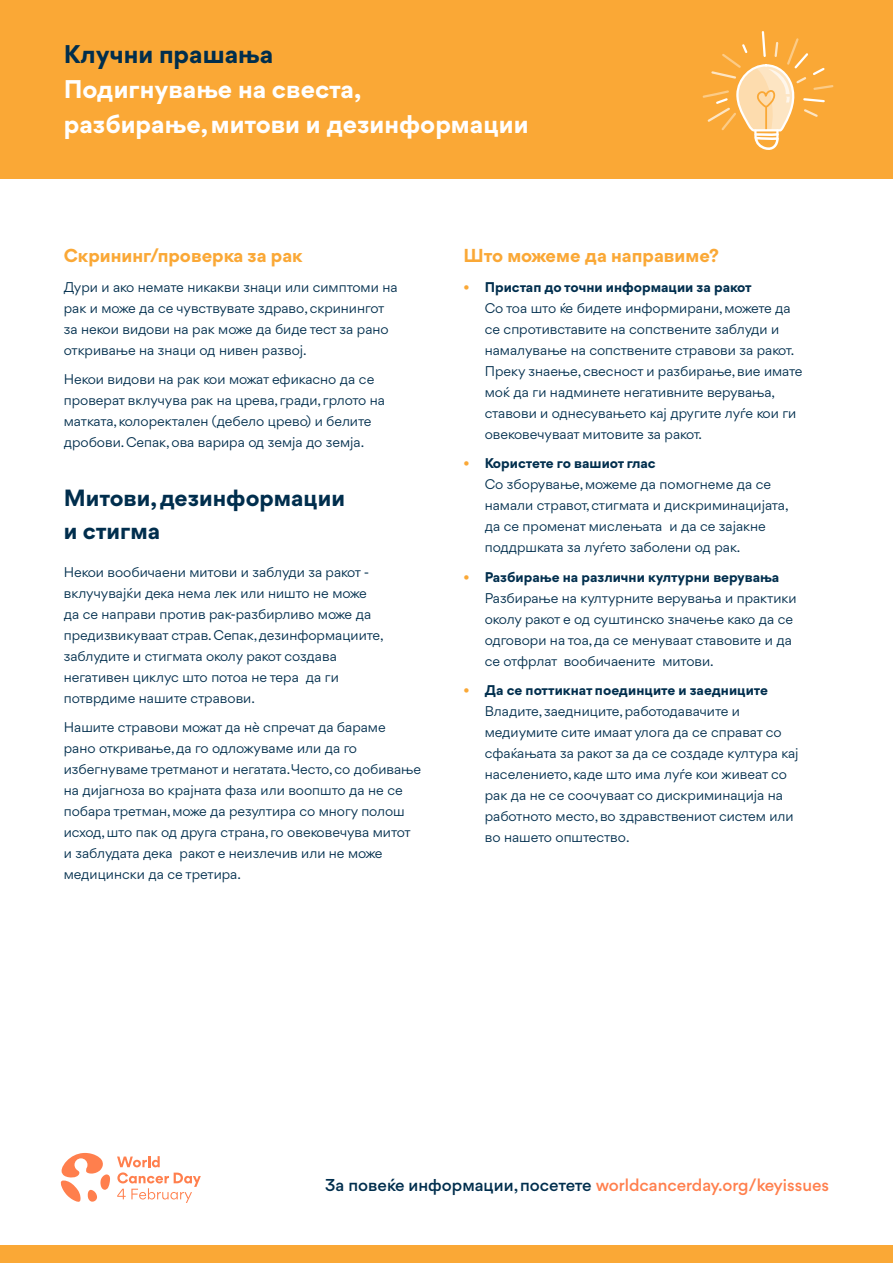
<style>
.page{position:relative;width:893px;height:1263px;background:#fff}
.page>*{position:absolute;margin:0;border:0;box-sizing:border-box;transform-origin:0 0}
.t1{font:700 24.6px/35.1px "Gordita";color:#fff}
.t2{font:700 24.6px "Gordita";color:#002e4d}
.t3{font:700 22.5px/33px "Gordita";color:#002e4d}
.t4{font:700 18px "Gordita";color:#faa836}
.t5{font:500 16.5px "Gordita";color:#ff7f4d}
.t6{font:13.5px/21px "Gordita";color:#002e4d}
.s1{font-weight:700;color:#faa836}
.s2{font-weight:700}
.s3{color:#002e4d}
</style>
<div class="page">
<div style="left:0;top:0;width:893px;height:179px;background:#faa836"></div>
<svg style="left:60px;top:1153px;width:50px;height:49px"></svg>
<svg style="left:117px;top:1156px;width:84px;height:47px"></svg>
<div style="left:0;top:1246px;width:893px;height:17px;background:#faa836"></div>
<svg style="left:702px;top:31px;width:132px;height:119px"></svg>
<h1 class="t2" style="left:64px;top:36px;width:211px">Клучни прашања</h1>
<h1 class="t1" style="left:64px;top:71px;width:466px">Подигнување на свеста,<br>разбирање, митови и дезинформации</h1>
<h3 class="t4" style="left:64px;top:242px;width:240px">Скрининг/проверка за рак</h3>
<p class="t6" style="left:64px;top:276px;width:335px">Дури и ако немате никакви знаци или симптоми на рак и може да се чувствувате здраво, скринингот за некои видови на рак може да биде тест за рано откривање на знаци од нивен развој.</p>
<p class="t6" style="left:64px;top:369px;width:323px">Некои видови на рак кои можат ефикасно да се проверат вклучува рак на црева, гради, грлото на матката, колоректален (дебело црево) и белите дробови. Сепак, ова варира од земја до земја.</p>
<h2 class="t3" style="left:64px;top:481px;width:283px">Митови, дезинформации и стигма</h2>
<p class="t6" style="left:64px;top:561px;width:321px">Некои вообичаени митови и заблуди за ракот - вклучувајќи дека нема лек или ништо не може да се направи против рак-разбирливо може да предизвикуваат страв. Сепак, дезинформациите, заблудите и стигмата околу ракот создава негативен циклус што потоа не тера да ги потврдиме нашите стравови.</p>
<p class="t6" style="left:64px;top:717px;width:359px">Нашите стравови можат да нè спречат да бараме<br>рано откривање, да го одложуваме или да го избегнуваме третманот и негатата.Често, со добивање на дијагноза во крајната фаза или воопшто да не се побара третман, може да резултира со многу полош исход, што пак од друга страна, го овековечува митот и заблудата дека ракот е неизлечив или не може медицински да се третира.</p>
<h3 class="t4" style="left:463px;top:242px;width:257px">Што можеме да направиме?</h3>
<p class="t6" style="left:485px;top:276px;width:319px;text-indent:-21px"><span class="s1">•</span> <span class="s2">Пристап до точни информации за ракот<br></span>Со тоа што ќе бидете информирани, можете да се спротивставите на сопствените заблуди и намалување на сопствените стравови за ракот.<br>Преку знаење, свесност и разбирање, вие имате моќ да ги надминете негативните верувања, ставови и однесувањето кај другите луѓе кои ги овековечуваат митовите за ракот.</p>
<p class="t6" style="left:485px;top:453px;width:305px;text-indent:-21px"><span class="s1">•</span> <span class="s2">Користете го вашиот глас<br></span>Со зборување, можеме да помогнеме да се намали стравот, стигмата и дискриминацијата, да се променат мислењата и да се зајакне поддршката за луѓето заболени од рак.</p>
<p class="t6" style="left:485px;top:566px;width:313px;text-indent:-21px"><span class="s1">•</span> <span class="s2">Разбирање на различни културни верувања </span>Разбирање на културните верувања и практики околу ракот е од суштинско значење како да се одговори на тоа, да се менуваат ставовите и да се отфрлат вообичаените митови.</p>
<p class="t6" style="left:485px;top:680px;width:315px;text-indent:-21px"><span class="s1">•</span> <span class="s2">Да се поттикнат поединците и заедниците </span>Владите, заедниците, работодавачите и медиумите сите имаат улога да се справат со сфаќањата за ракот за да се создаде култура кај населението, каде што има луѓе кои живеат со рак да не се соочуваат со дискриминација на работното место, во здравствениот систем или во нашето општество.</p>
<p class="t5" style="left:325px;top:1174px;width:505px"><span class="s3">За повеќе информации, посетете</span> worldcancerday.org/keyissues</p>
</div>
